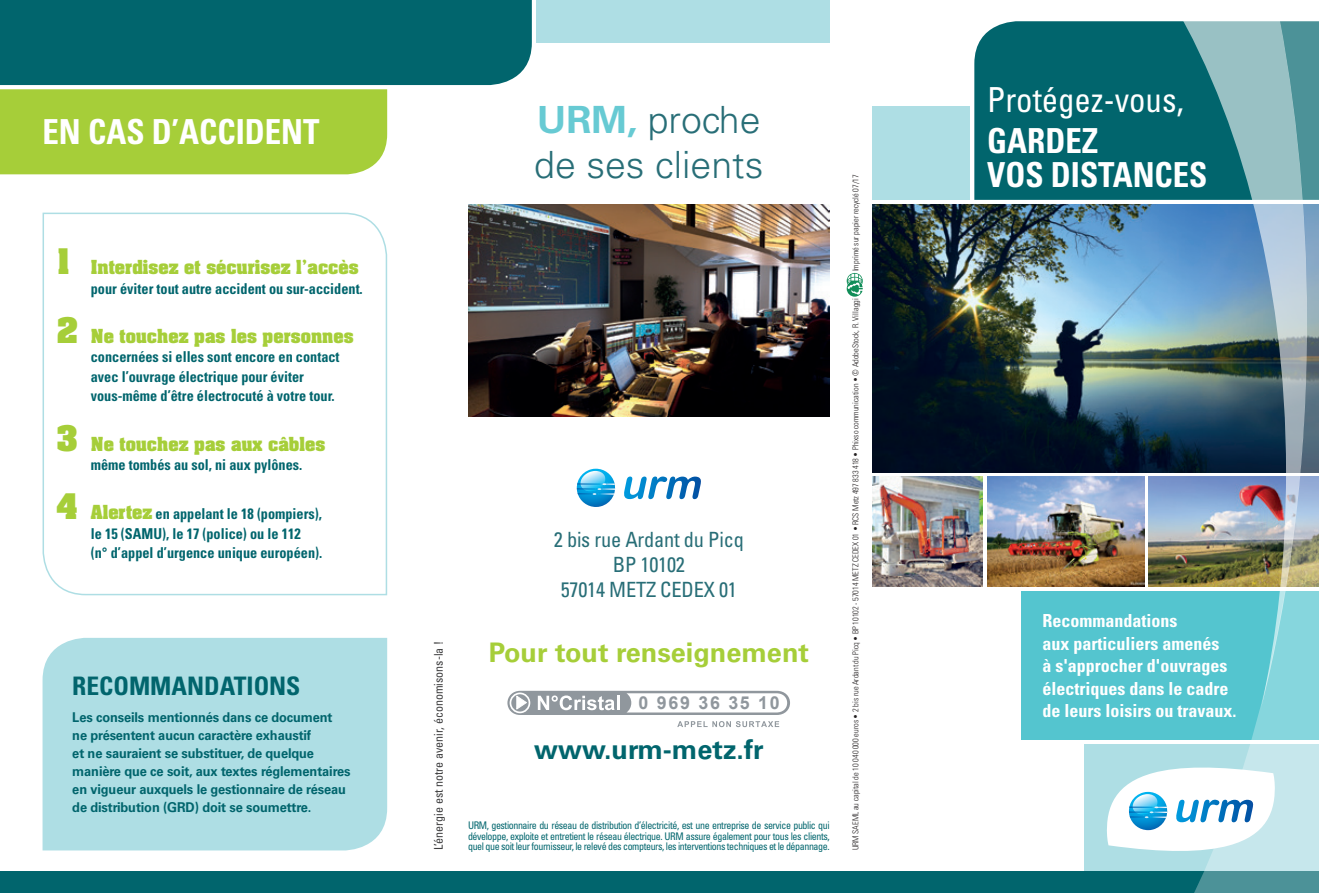
<style>
.page{position:relative;width:1319px;height:893px;background:#fff}
.page>*{position:absolute;margin:0;border:0;box-sizing:border-box;transform-origin:0 0}
.t1{font:300 37.5px/45px "Univers LT Std";color:#286e77}
.t2{font:700 condensed 34.5px/34.5px "Univers LT Std";color:#fff;scale:.95 1}
.t3{font:condensed 34.5px "Univers LT Std";color:#fff;scale:.95 1}
.t4{font:700 27px "Univers LT Std";color:#a6ce39}
.t5{font:700 27px "Univers LT Std";color:#01656d}
.t6{font:700 condensed 25.5px "Univers LT Std";color:#01656d}
.t7{font:condensed 21px/25.2px "Univers LT Std";letter-spacing:-.01em;color:#286e77;text-align:center}
.t8{font:700 condensed 18px/22.5px "Univers LT Std";color:#fff}
.t9{font:700 17.85px "Arial";letter-spacing:.095em;color:#90979d}
.t10{font:700 16.5px "Aachen";color:#a6ce39}
.t11{font:700 condensed 15px/19.5px "Univers LT Std";color:#01656d;scale:.95 1}
.t12{font:700 13.5px/18px "Univers LT Std";letter-spacing:-.01em;color:#01656d;scale:.95 1}
.t13{font:condensed 12px "Univers LT Std";color:#3e3e3f}
.t14{font:condensed 10.5px/10.5px "Univers LT Std";letter-spacing:-.04em;color:#01656d;text-align:justify;scale:.95 1}
.t15{font:300 condensed 8.25px "Univers LT Std";color:#231f20}
.s1{font-size:30px}
.s2{font-family:"Aachen";font-stretch:normal;font-size:30px;color:#a6ce39}
.s3{font-family:"Aachen";font-stretch:normal;font-size:16.5px;color:#a6ce39}
.s4{font-weight:700;color:#67cad3}
</style>
<div class="page">
<div style="left:1084px;top:744px;width:234px;height:149px;background:#aedee4"></div>
<div style="left:1020px;top:591px;width:298px;height:149px;background:#54c5cf"></div>
<img style="left:872px;top:204px;width:286px;height:268px">
<img style="left:1148px;top:476px;width:10px;height:111px">
<img style="left:987px;top:476px;width:157px;height:111px">
<img style="left:872px;top:476px;width:110px;height:111px">
<div style="left:0;top:872px;width:1318px;height:21px;background:#01656d"></div>
<div style="left:974px;top:21px;width:184px;height:179px;background:#01656d"></div>
<div style="left:872px;top:106px;width:97px;height:94px;background:#aedee4"></div>
<svg style="left:1183px;top:21px;width:135px;height:872px"></svg>
<img style="left:1158px;top:21px;width:148px;height:688px">
<svg style="left:0;top:0;width:531px;height:174px"></svg>
<div style="left:536px;top:0;width:293px;height:43px;background:#aedee4"></div>
<img style="left:468px;top:204px;width:361px;height:213px">
<svg style="left:576px;top:468px;width:125px;height:39px"></svg>
<svg style="left:846px;top:273px;width:16px;height:24px"></svg>
<div style="left:505px;top:689px;width:287px;height:28px;background:linear-gradient(to right,#fff,#fff);border-radius:14px"></div>
<svg style="left:507px;top:691px;width:283px;height:24px"></svg>
<hr style="left:616px;top:696px;width:3px;height:14px;background:#fff">
<svg style="left:677px;top:721px;width:102px;height:6px"></svg>
<div style="left:43px;top:638px;width:344px;height:212px;background:#aedee4"></div>
<svg style="left:42px;top:212px;width:346px;height:384px"></svg>
<svg style="left:1107px;top:765px;width:169px;height:85px;background:#d2eaf4"></svg>
<h2 class="t2" style="left:43px;top:115px;width:293px">EN CAS D’ACCIDENT</h2>
<p class="t10" style="left:57px;top:255px;width:303px"><span class="s1">1</span> Interdisez et sécurisez l’accès</p>
<p class="t11" style="left:91px;top:278px;width:288px">pour éviter tout autre accident ou sur-accident.</p>
<p class="t10" style="left:57px;top:324px;width:298px"><span class="s1">2</span> Ne touchez pas les personnes</p>
<p class="t11" style="left:91px;top:347px;width:263px">concernées si elles sont encore en contact avec l’ouvrage électrique pour éviter vous-même d’être électrocuté à votre tour.</p>
<p class="t10" style="left:57px;top:432px;width:270px"><span class="s1">3</span> Ne touchez pas aux câbles</p>
<p class="t11" style="left:91px;top:455px;width:224px">même tombés au sol, ni aux pylônes.</p>
<p class="t11" style="left:91px;top:504px;width:245px;text-indent:-34px"><span class="s2">4</span> <span class="s3">Alertez</span> en appelant le 18 (pompiers), le 15 (SAMU), le 17 (police) ou le 112<br>(n° d’appel d’urgence unique européen).</p>
<h3 class="t6" style="left:72px;top:670px;width:229px">RECOMMANDATIONS</h3>
<p class="t12" style="left:72px;top:708px;width:294px">Les conseils mentionnés dans ce document ne présentent aucun caractère exhaustif<br>et ne sauraient se substituer, de quelque manière que ce soit, aux textes réglementaires en vigueur auxquels le gestionnaire de réseau de distribution (GRD) doit se soumettre.</p>
<p class="t13" style="left:431px;top:850px;width:211px;rotate:-90deg">L’énergie est notre avenir, économisons-la !</p>
<h1 class="t1" style="left:534px;top:98px;width:231px"><span class="s4">URM,</span> proche de ses clients</h1>
<h3 class="t7" style="left:553px;top:526px;width:191px">2 bis rue Ardant du Picq<br>BP 10102<br>57014 METZ CEDEX 01</h3>
<h3 class="t4" style="left:488px;top:637px;width:322px">Pour tout renseignement</h3>
<p class="t9" style="left:638px;top:691px;width:143px">0 969 36 35 10</p>
<h3 class="t5" style="left:534px;top:734px;width:231px">www.urm-metz.fr</h3>
<p class="t14" style="left:468px;top:820px;width:382px">URM, gestionnaire du réseau de distribution d’électricité, est une entreprise de service public qui développe, exploite et entretient le réseau électrique. URM assure également pour tous les clients, quel que soit leur fournisseur, le relevé des compteurs, les interventions techniques et le dépannage.</p>
<p class="t15" style="left:850px;top:271px;width:99px;rotate:-90deg">Imprimé sur papier recyclé 07/17</p>
<p class="t15" style="left:850px;top:850px;width:554px;rotate:-90deg">URM SAEML au capital de 10 040 000 euros • 2 bis rue Ardant du Picq • BP 10102 - 57014 METZ CEDEX 01 • RCS Metz 497 833 418 • Phixso communication • © AdobeStock, R. Villaggi</p>
<h2 class="t3" style="left:986px;top:78px;width:208px">Protégez-vous,</h2>
<h2 class="t2" style="left:986px;top:123px;width:233px">GARDEZ<br>VOS DISTANCES</h2>
<p class="t8" style="left:1042px;top:609px;width:195px">Recommandations<br>aux particuliers amenés<br>à s'approcher d'ouvrages électriques dans le cadre de leurs loisirs ou travaux.</p>
</div>
